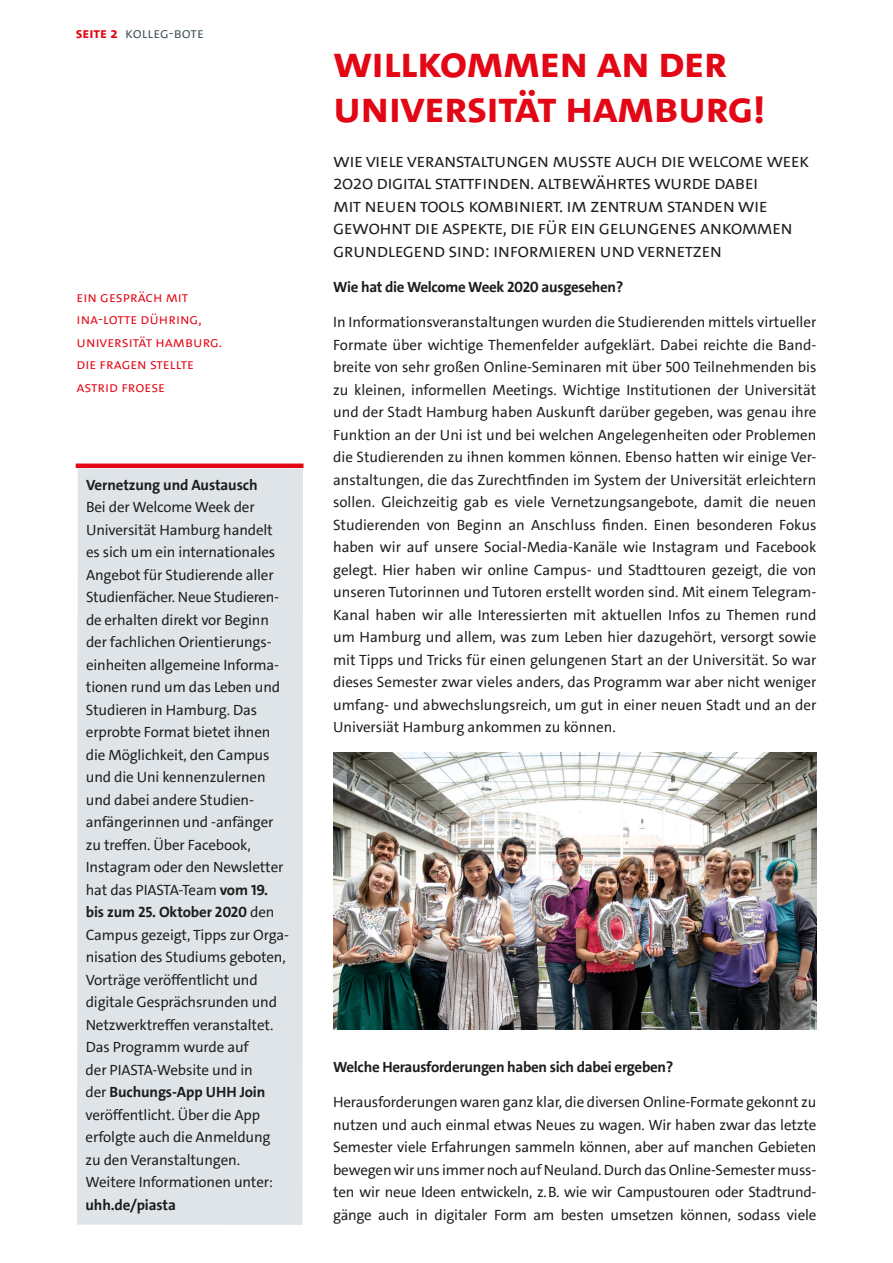
<style>
.page{position:relative;width:893px;height:1263px;background:#fff}
.page>*{position:absolute;margin:0;border:0;box-sizing:border-box;transform-origin:0 0}
.Headline{font:45px/45px "The Sans UHH Bold Caps";letter-spacing:-.02em;color:#e30614}
.Headline-2{font:19.5px/22.5px "The Sans UHH Semi Light Caps";letter-spacing:-.03em;color:#1d1d1b}
.Subheadline{font:15px/22.5px "The Sans UHH";letter-spacing:-.01em;color:#1d1d1b;text-align:justify}
.Ausgabe{font:15px/22.5px "The Sans UHH";letter-spacing:-.01em;color:#1d1d1b}
.Subheadline-2{font:700 15px "The Sans UHH";letter-spacing:-.02em;color:#1d1d1b}
.Autor{font:15px/22.5px "The Sans UHH Semi Light Caps";color:#e30614}
.Ausgabe-2{font:700 15px "The Sans UHH";letter-spacing:-.01em;color:#1d1d1b}
.t1{font:15px "The Sans UHH Semi Light Caps";color:#3d515a}
.s1{font-family:"The Sans UHH Bold Caps";color:#e30614}
.s2{font-weight:700}
</style>
<div class="page">
<div style="left:77px;top:469px;width:226px;height:756px;background:#dfe4e8"></div>
<img style="left:333px;top:753px;width:483px;height:276px">
<div style="left:76px;top:463px;width:228px;height:5px;background:#e30614"></div>
<p class="t1" style="left:76px;top:24px;width:130px"><span class="s1">Seite 2</span> Kolleg-Bote</p>
<p class="Autor" style="left:77px;top:285px;width:147px">Ein Gespräch mit<br>Ina-Lotte Dühring,<br>Universität Hamburg.<br>Die Fragen stellte<br>Astrid Froese</p>
<p class="Ausgabe-2" style="left:86px;top:475px;width:173px">Vernetzung und Austausch</p>
<p class="Ausgabe" style="left:86px;top:496px;width:205px">Bei der Welcome Week der<br>Universität Hamburg handelt es sich um ein internationales<br>Angebot für Studierende aller<br>Studienfächer. Neue Studieren&shy;de erhalten direkt vor Beginn der fachlichen Orientierungs&shy;einheiten allgemeine Informa&shy;tionen rund um das Leben und<br>Studieren in Hamburg. Das erprobte Format bietet ihnen die Möglichkeit, den Campus und die Uni kennenzulernen und dabei andere Studien&shy;anfängerinnen und -anfänger zu treffen. Über Facebook,<br>Instagram oder den Newsletter hat das PIASTA-Team <span class="s2">vom 19. bis zum 25. Oktober 2020</span> den<br>Campus gezeigt, Tipps zur Orga&shy;nisation des Studiums geboten,<br>Vorträge veröffentlicht und digitale Gesprächsrunden und<br>Netzwerktreffen veranstaltet.</p>
<p class="Ausgabe" style="left:86px;top:1036px;width:189px">Das Programm wurde auf der PIASTA-Website und in der <span class="s2">Buchungs-App UHH Join </span>veröffentlicht. Über die App erfolgte auch die Anmeldung zu den Veranstaltungen.<br>Weitere Informationen unter:</p>
<p class="Ausgabe-2" style="left:86px;top:1195px;width:92px">uhh.de/piasta</p>
<p class="Headline" style="left:333px;top:39px;width:434px">Willkommen an der<br>Universität Hamburg!</p>
<p class="Headline-2" style="left:333px;top:149px;width:478px">Wie viele Veranstaltungen musste auch die Welcome Week 2020 digital stattfinden. altbewährtes wurde dabei<br>mit neuen Tools kombiniert. im Zentrum standen wie gewohnt die Aspekte, die für ein gelungenes Ankommen grundlegend sind: informieren und vernetzen</p>
<p class="Subheadline-2" style="left:333px;top:277px;width:292px">Wie hat die Welcome Week 2020 ausgesehen?</p>
<p class="Subheadline" style="left:333px;top:311px;width:485px">In Informationsveranstaltungen wurden die Studierenden mittels virtueller Formate über wichtige Themenfelder aufgeklärt. Dabei reichte die Band&shy;breite von sehr großen Online-Seminaren mit über 500 Teilnehmenden bis zu kleinen, informellen Meetings. Wichtige Institutionen der Universität und der Stadt Hamburg haben Auskunft darüber gegeben, was genau ihre Funktion an der Uni ist und bei welchen Angelegenheiten oder Problemen die Studierenden zu ihnen kommen können. Ebenso hatten wir einige Ver&shy;anstaltungen, die das Zurechtfinden im System der Universität erleichtern sollen. Gleichzeitig gab es viele Vernetzungsangebote, damit die neuen Studierenden von Beginn an Anschluss finden. Einen besonderen Fokus haben wir auf unsere Social-Media-Kanäle wie Instagram und Facebook gelegt. Hier haben wir online Campus- und Stadttouren gezeigt, die von unseren Tutorinnen und Tutoren erstellt worden sind. Mit einem Telegram-Kanal haben wir alle Interessierten mit aktuellen Infos zu Themen rund um Hamburg und allem, was zum Leben hier dazugehört, versorgt sowie mit Tipps und Tricks für einen gelungenen Start an der Universität. So war dieses Semester zwar vieles anders, das Programm war aber nicht weniger umfang- und abwechslungsreich, um gut in einer neuen Stadt und an der Universiät Hamburg ankommen zu können.</p>
<p class="Subheadline-2" style="left:333px;top:1057px;width:342px">Welche Herausforderungen haben sich dabei ergeben?</p>
<p class="Subheadline" style="left:333px;top:1091px;width:485px">Herausforderungen waren ganz klar, die diversen Online-Formate gekonnt zu nutzen und auch einmal etwas Neues zu wagen. Wir haben zwar das letzte Semester viele Erfahrungen sammeln können, aber auf manchen Gebieten bewegen wir uns immer noch auf Neuland. Durch das Online-Semester muss&shy;ten wir neue Ideen entwickeln, z.B. wie wir Campustouren oder Stadtrund&shy;gänge auch in digitaler Form am besten umsetzen können, sodass viele</p>
</div>
